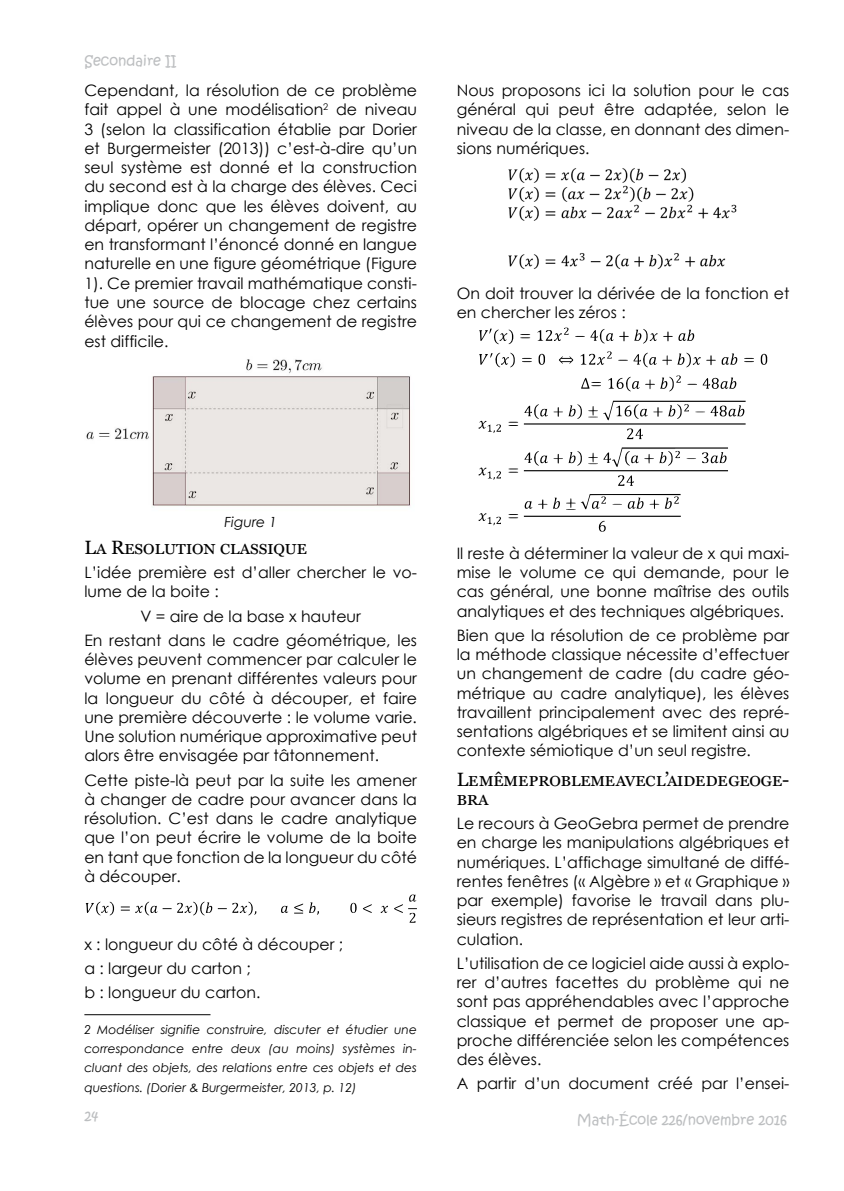
<style>
.page{position:relative;width:844px;height:1191px;background:#fff}
.page>*{position:absolute;margin:0;border:0;box-sizing:border-box;transform-origin:0 0}
.titre_2{font:19.25px/19.2px "Georgia";letter-spacing:-.005em;color:#000}
.texte{font:15.75px/19.2px "Century Gothic";color:#000;text-align:justify}
.texte_centré{font:15.75px "Century Gothic";color:#000}
.pied_de_page{font:14px "Kristen ITC";color:#bcbec0}
.t1{font:italic 14px "Century Gothic";color:#000}
.notes_de_bas_de_page{font:italic 12.25px/19.2px "Century Gothic";color:#000;text-align:justify}
</style>
<div class="page">
<hr style="left:84px;top:1014px;width:126px;height:1px;background:#000">
<img style="left:86px;top:359px;width:324px;height:147px">
<svg style="left:86px;top:894px;width:331px;height:28px"></svg>
<img style="left:508px;top:168px;width:229px;height:101px">
<svg style="left:478px;top:328px;width:289px;height:204px"></svg>
<p class="pied_de_page" style="left:84px;top:52px;width:93px">Secondaire II</p>
<p class="texte" style="left:84px;top:81px;width:334px">Cependant, la résolution de ce problème fait appel à une modélisation<sup>2</sup> de niveau 3 (selon la classification établie par Dorier et Burgermeister (2013)) c’est-à-dire qu’un seul système est donné et la construction du second est à la charge des élèves. Ceci implique donc que les élèves doivent, au départ, opérer un changement de registre en transformant l’énoncé donné en langue naturelle en une figure géométrique (Figure 1). Ce premier travail mathématique consti&shy;tue une source de blocage chez certains élèves pour qui ce changement de registre est difficile.</p>
<p class="texte" style="left:456px;top:81px;width:334px">Nous proposons ici la solution pour le cas général qui peut être adaptée, selon le niveau de la classe, en donnant des dimen&shy;sions numériques.</p>
<p class="texte" style="left:456px;top:283px;width:334px">On doit trouver la dérivée de la fonction et en chercher les zéros :</p>
<p class="t1" style="left:224px;top:512px;width:54px">Figure 1</p>
<p class="titre_2" style="left:84px;top:538px;width:224px">La Resolution classique</p>
<p class="texte" style="left:84px;top:562px;width:334px">L’idée première est d’aller chercher le vo&shy;lume de la boite :</p>
<p class="texte_centré" style="left:140px;top:605px;width:222px">V = aire de la base x hauteur</p>
<p class="texte" style="left:84px;top:630px;width:334px">En restant dans le cadre géométrique, les élèves peuvent commencer par calculer le volume en prenant différentes valeurs pour la longueur du côté à découper, et faire une première découverte : le volume varie.<br>Une solution numérique approximative peut alors être envisagée par tâtonnement.</p>
<p class="texte" style="left:84px;top:770px;width:334px">Cette piste-là peut par la suite les amener à changer de cadre pour avancer dans la résolution. C’est dans le cadre analytique que l’on peut écrire le volume de la boite en tant que fonction de la longueur du côté à découper.</p>
<p class="texte" style="left:84px;top:934px;width:260px">x : longueur du côté à découper ;</p>
<p class="texte" style="left:84px;top:958px;width:168px">a : largeur du carton ;</p>
<p class="texte" style="left:84px;top:982px;width:178px">b : longueur du carton.</p>
<p class="notes_de_bas_de_page" style="left:84px;top:1019px;width:334px">2 Modéliser signifie construire, discuter et étudier une correspondance entre deux (au moins) systèmes in&shy;cluant des objets, des relations entre ces objets et des questions. (Dorier &amp; Burgermeister, 2013, p. 12)</p>
<p class="pied_de_page" style="left:84px;top:1106px;width:15px">24</p>
<p class="texte" style="left:456px;top:543px;width:334px">Il reste à déterminer la valeur de x qui maxi&shy;mise le volume ce qui demande, pour le cas général, une bonne maîtrise des outils analytiques et des techniques algébriques.</p>
<p class="texte" style="left:456px;top:625px;width:334px">Bien que la résolution de ce problème par la méthode classique nécessite d’effectuer un changement de cadre (du cadre géo&shy;métrique au cadre analytique), les élèves travaillent principalement avec des repré&shy;sentations algébriques et se limitent ainsi au contexte sémiotique d’un seul registre.</p>
<p class="titre_2" style="left:456px;top:770px;width:334px">Le même probleme avec l’aide de geoge&shy;bra</p>
<p class="texte" style="left:456px;top:813px;width:334px">Le recours à GeoGebra permet de prendre en charge les manipulations algébriques et numériques. L’affichage simultané de diffé&shy;rentes fenêtres (« Algèbre » et « Graphique » par exemple) favorise le travail dans plu&shy;sieurs registres de représentation et leur arti&shy;culation.</p>
<p class="texte" style="left:456px;top:953px;width:334px">L’utilisation de ce logiciel aide aussi à explo&shy;rer d’autres facettes du problème qui ne sont pas appréhendables avec l’approche classique et permet de proposer une ap&shy;proche différenciée selon les compétences des élèves.</p>
<p class="texte" style="left:456px;top:1073px;width:334px">A partir d’un document créé par l’ensei-</p>
<p class="pied_de_page" style="left:576px;top:1110px;width:211px">Math-École 226/novembre 2016</p>
</div>
